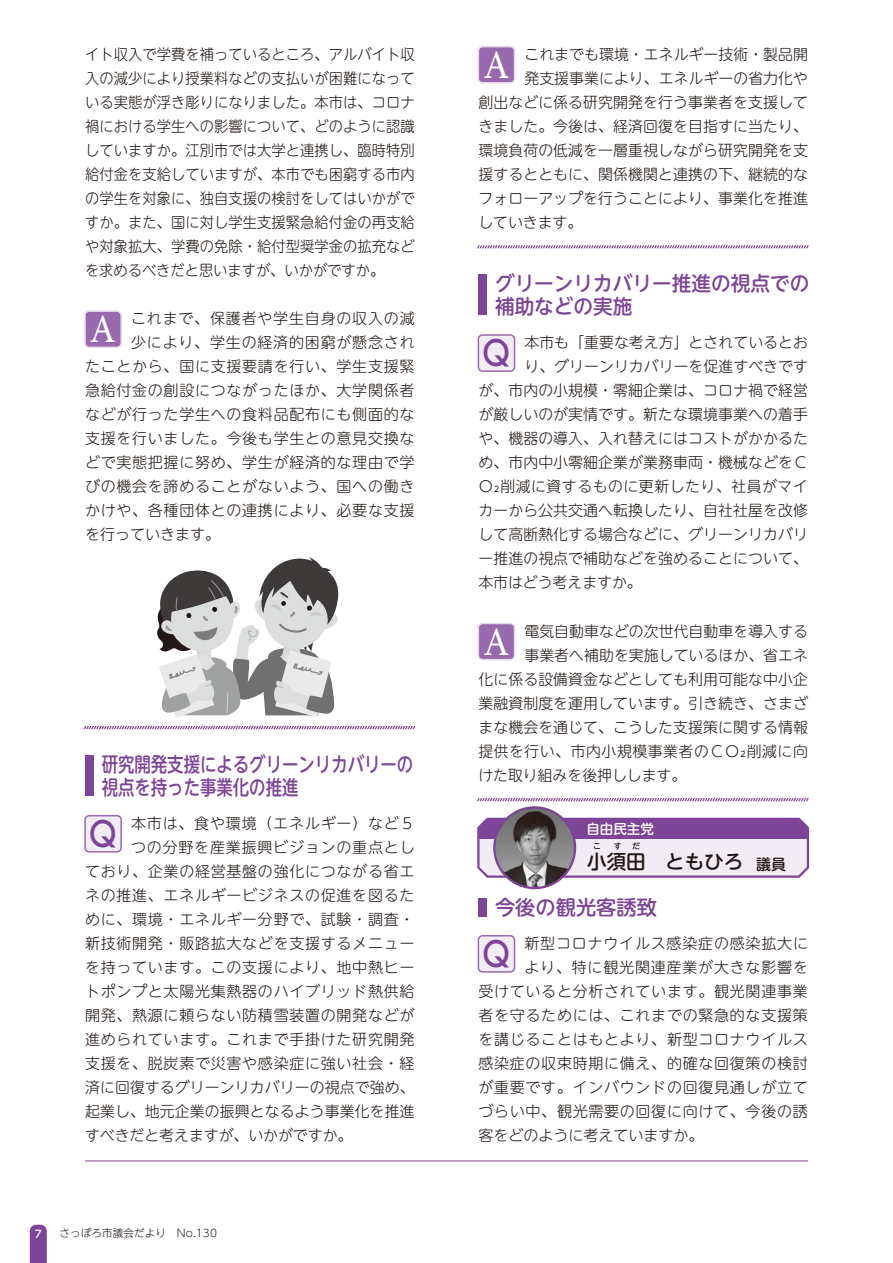
<style>
.page{position:relative;width:893px;height:1263px;background:#fff}
.page>*{position:absolute;margin:0;border:0;box-sizing:border-box;transform-origin:0 0}
.t1{font:40.65px "Athelas";color:#fff;scale:.88 1}
.t2{font:500 35.7px "Futura";color:#7e4497;scale:.88 1}
.t3{font:500 20.25px/22.5px "UD Shin M Go Pro";color:#7e4497}
.t4{font:500 20.25px/22.5px "UD Shin M Go Pro";color:#7e4497;scale:.81 1}
.t5{font:500 19.5px "UD Shin M Go Pro";color:#221815}
.t6{font:300 15px "UD Shin M Go Pro";letter-spacing:.035em;color:#221815}
.t7{font:300 15px "UD Shin M Go Pro";letter-spacing:.01em;color:#221815}
.t8{font:300 15px/24px "UD Shin M Go Pro";letter-spacing:.035em;color:#221815;text-align:justify;scale:.95 1}
.t9{font:300 15px "UD Shin M Go Pro";letter-spacing:.005em;color:#221815}
.t10{font:300 15px "UD Shin M Go Pro";letter-spacing:.055em;color:#221815}
.t11{font:300 15px "UD Shin M Go Pro";color:#221815}
.t12{font:500 13.5px "UD Shin M Go Pro";color:#fff}
.t13{font:300 10.5px "UD Shin M Go Pro";letter-spacing:.015em;color:#221815}
.t14{font:500 10.5px "UD Shin M Go Pro";color:#fff}
.t15{font:500 7.8px "UD Shin M Go Pro";color:#221815}
.s1{font-size:15px}
</style>
<div class="page">
<svg style="left:30px;top:1225px;width:17px;height:38px"></svg>
<hr style="left:85px;top:1160px;width:723px;height:1px;background:#7e4497">
<div style="left:478px;top:899px;width:9px;height:18px;background:#7e4497"></div>
<svg style="left:477px;top:816px;width:333px;height:63px;background:#c6acd1"></svg>
<img style="left:494px;top:807px;width:81px;height:81px;border-radius:40px">
<div style="left:493px;top:806px;width:83px;height:83px;border:2px solid #7e4497;border-radius:50%"></div>
<div style="left:478px;top:936px;width:36px;height:36px;background:#f2ecf5;border-radius:4px"></div>
<div style="left:478px;top:935px;width:37px;height:38px;border:2px solid #9869ac;border-radius:4px"></div>
<svg style="left:84px;top:726px;width:331px;height:3px"></svg>
<div style="left:478px;top:47px;width:36px;height:36px;background:#9869ac;border-radius:4px"></div>
<div style="left:478px;top:46px;width:37px;height:38px;border:2px solid #e5daea;border-radius:4px"></div>
<div style="left:85px;top:311px;width:36px;height:36px;background:#9869ac;border-radius:4px"></div>
<div style="left:84px;top:310px;width:38px;height:38px;border:2px solid #e5daea;border-radius:4px"></div>
<div style="left:85px;top:816px;width:36px;height:36px;background:#f2ecf5;border-radius:4px"></div>
<div style="left:84px;top:815px;width:38px;height:37px;border:2px solid #9869ac;border-radius:4px"></div>
<div style="left:85px;top:755px;width:9px;height:41px;background:#7e4497"></div>
<svg style="left:477px;top:245px;width:332px;height:3px"></svg>
<div style="left:478px;top:623px;width:36px;height:37px;background:#9869ac;border-radius:4px"></div>
<div style="left:478px;top:623px;width:37px;height:37px;border:2px solid #e5daea;border-radius:4px"></div>
<svg style="left:477px;top:798px;width:332px;height:3px"></svg>
<div style="left:478px;top:335px;width:36px;height:36px;background:#f2ecf5;border-radius:4px"></div>
<div style="left:478px;top:334px;width:37px;height:38px;border:2px solid #9869ac;border-radius:4px"></div>
<div style="left:478px;top:275px;width:9px;height:40px;background:#7e4497"></div>
<svg style="left:157px;top:557px;width:182px;height:161px"></svg>
<p class="t8" style="left:85px;top:41px;width:348px">イト収入で学費を補っているところ、アルバイト収入の減少により授業料などの支払いが困難になっている実態が浮き彫りになりました。本市は、コロナ禍における学生への影響について、どのように認識していますか。江別市では大学と連携し、臨時特別給付金を支給していますが、本市でも困窮する市内の学生を対象に、独自支援の検討をしてはいかがですか。また、国に対し学生支援緊急給付金の再支給や対象拡大、学費の免除・給付型奨学金の拡充などを求めるべきだと思いますが、いかがですか。</p>
<p class="t10" style="left:131px;top:306px;width:285px">これまで、保護者や学生自身の収入の減</p>
<p class="t10" style="left:131px;top:330px;width:285px">少により、学生の経済的困窮が懸念され</p>
<p class="t6" style="left:85px;top:354px;width:331px">たことから、国に支援要請を行い、学生支援緊</p>
<p class="t6" style="left:85px;top:378px;width:331px">急給付金の創設につながったほか、大学関係者</p>
<p class="t6" style="left:85px;top:402px;width:331px">などが行った学生への食料品配布にも側面的な</p>
<p class="t6" style="left:85px;top:426px;width:331px">支援を行いました。今後も学生との意見交換な</p>
<p class="t6" style="left:85px;top:450px;width:331px">どで実態把握に努め、学生が経済的な理由で学</p>
<p class="t6" style="left:85px;top:474px;width:331px">びの機会を諦めることがないよう、国への働き</p>
<p class="t6" style="left:85px;top:498px;width:331px">かけや、各種団体との連携により、必要な支援</p>
<p class="t11" style="left:85px;top:522px;width:136px">を行っていきます。</p>
<h1 class="t1" style="left:91px;top:297px;width:29px">A</h1>
<h3 class="t4" style="left:102px;top:752px;width:386px">研究開発支援によるグリーンリカバリーの視点を持った事業化の推進</h3>
<h2 class="t2" style="left:89px;top:809px;width:33px">Q</h2>
<p class="t10" style="left:131px;top:811px;width:285px">本市は、食や環境（エネルギー）など５</p>
<p class="t10" style="left:131px;top:835px;width:285px">つの分野を産業振興ビジョンの重点とし</p>
<p class="t6" style="left:85px;top:859px;width:331px">ており、企業の経営基盤の強化につながる省エ</p>
<p class="t6" style="left:85px;top:883px;width:331px">ネの推進、エネルギービジネスの促進を図るた</p>
<p class="t6" style="left:85px;top:907px;width:331px">めに、環境・エネルギー分野で、試験・調査・</p>
<p class="t6" style="left:85px;top:931px;width:331px">新技術開発・販路拡大などを支援するメニュー</p>
<p class="t6" style="left:85px;top:955px;width:331px">を持っています。この支援により、地中熱ヒー</p>
<p class="t6" style="left:85px;top:979px;width:331px">トポンプと太陽光集熱器のハイブリッド熱供給</p>
<p class="t6" style="left:85px;top:1003px;width:331px">開発、熱源に頼らない防積雪装置の開発などが</p>
<p class="t6" style="left:85px;top:1027px;width:331px">進められています。これまで手掛けた研究開発</p>
<p class="t6" style="left:85px;top:1051px;width:331px">支援を、脱炭素で災害や感染症に強い社会・経</p>
<p class="t7" style="left:85px;top:1075px;width:331px">済に回復するグリーンリカバリーの視点で強め、</p>
<p class="t7" style="left:85px;top:1099px;width:331px">起業し、地元企業の振興となるよう事業化を推進</p>
<p class="t11" style="left:85px;top:1123px;width:269px">すべきだと考えますが、いかがですか。</p>
<p class="t14" style="left:35px;top:1225px;width:8px">7</p>
<p class="t13" style="left:59px;top:1225px;width:159px">さっぽろ市議会だより　No.130</p>
<p class="t9" style="left:524px;top:42px;width:285px">これまでも環境・エネルギー技術・製品開</p>
<p class="t9" style="left:524px;top:66px;width:285px">発支援事業により、エネルギーの省力化や</p>
<p class="t7" style="left:478px;top:90px;width:331px">創出などに係る研究開発を行う事業者を支援して</p>
<p class="t7" style="left:478px;top:114px;width:331px">きました。今後は、経済回復を目指すに当たり、</p>
<p class="t7" style="left:478px;top:138px;width:331px">環境負荷の低減を一層重視しながら研究開発を支</p>
<p class="t7" style="left:478px;top:162px;width:331px">援するとともに、関係機関と連携の下、継続的な</p>
<p class="t7" style="left:478px;top:186px;width:331px">フォローアップを行うことにより、事業化を推進</p>
<p class="t6" style="left:478px;top:210px;width:105px">していきます。</p>
<h1 class="t1" style="left:484px;top:32px;width:29px">A</h1>
<h3 class="t3" style="left:495px;top:271px;width:316px">グリーンリカバリー推進の視点での補助などの実施</h3>
<h2 class="t2" style="left:482px;top:328px;width:33px">Q</h2>
<p class="t9" style="left:524px;top:330px;width:285px">本市も「重要な考え方」とされているとお</p>
<p class="t9" style="left:524px;top:354px;width:285px">り、グリーンリカバリーを促進すべきです</p>
<p class="t7" style="left:478px;top:378px;width:331px">が、市内の小規模・零細企業は、コロナ禍で経営</p>
<p class="t7" style="left:478px;top:402px;width:331px">が厳しいのが実情です。新たな環境事業への着手</p>
<p class="t7" style="left:478px;top:426px;width:331px">や、機器の導入、入れ替えにはコストがかかるた</p>
<p class="t7" style="left:478px;top:450px;width:331px">め、市内中小零細企業が業務車両・機械などをＣ</p>
<p class="t6" style="left:478px;top:474px;width:331px">Ｏ₂削減に資するものに更新したり、社員がマイ</p>
<p class="t7" style="left:478px;top:498px;width:331px">カーから公共交通へ転換したり、自社社屋を改修</p>
<p class="t7" style="left:478px;top:522px;width:331px">して高断熱化する場合などに、グリーンリカバリ</p>
<p class="t7" style="left:478px;top:546px;width:331px">ー推進の視点で補助などを強めることについて、</p>
<p class="t11" style="left:478px;top:570px;width:165px">本市はどう考えますか。</p>
<p class="t9" style="left:524px;top:619px;width:285px">電気自動車などの次世代自動車を導入する</p>
<p class="t9" style="left:524px;top:643px;width:285px">事業者へ補助を実施しているほか、省エネ</p>
<p class="t7" style="left:478px;top:667px;width:331px">化に係る設備資金などとしても利用可能な中小企</p>
<p class="t7" style="left:478px;top:691px;width:331px">業融資制度を運用しています。引き続き、さまざ</p>
<p class="t7" style="left:478px;top:715px;width:331px">まな機会を通じて、こうした支援策に関する情報</p>
<p class="t6" style="left:478px;top:739px;width:331px">提供を行い、市内小規模事業者のＣＯ₂削減に向</p>
<p class="t11" style="left:478px;top:763px;width:209px">けた取り組みを後押しします。</p>
<h1 class="t1" style="left:484px;top:609px;width:29px">A</h1>
<p class="t12" style="left:586px;top:818px;width:69px">自由民主党</p>
<h3 class="t5" style="left:587px;top:846px;width:200px">小須田　ともひろ <span class="s1">議員</span></h3>
<h3 class="t3" style="left:495px;top:895px;width:163px">今後の観光客誘致</h3>
<p class="t15" style="left:593px;top:840px;width:9px">こ</p>
<p class="t15" style="left:614px;top:840px;width:9px">す</p>
<p class="t15" style="left:632px;top:840px;width:9px">だ</p>
<p class="t10" style="left:524px;top:931px;width:285px">新型コロナウイルス感染症の感染拡大に</p>
<p class="t10" style="left:524px;top:955px;width:285px">より、特に観光関連産業が大きな影響を</p>
<p class="t6" style="left:478px;top:979px;width:331px">受けていると分析されています。観光関連事業</p>
<p class="t6" style="left:478px;top:1003px;width:331px">者を守るためには、これまでの緊急的な支援策</p>
<p class="t6" style="left:478px;top:1027px;width:331px">を講じることはもとより、新型コロナウイルス</p>
<p class="t6" style="left:478px;top:1051px;width:331px">感染症の収束時期に備え、的確な回復策の検討</p>
<p class="t6" style="left:478px;top:1075px;width:331px">が重要です。インバウンドの回復見通しが立て</p>
<p class="t6" style="left:478px;top:1099px;width:331px">づらい中、観光需要の回復に向けて、今後の誘</p>
<p class="t11" style="left:478px;top:1123px;width:226px">客をどのように考えていますか。</p>
<h2 class="t2" style="left:482px;top:929px;width:33px">Q</h2>
</div>
